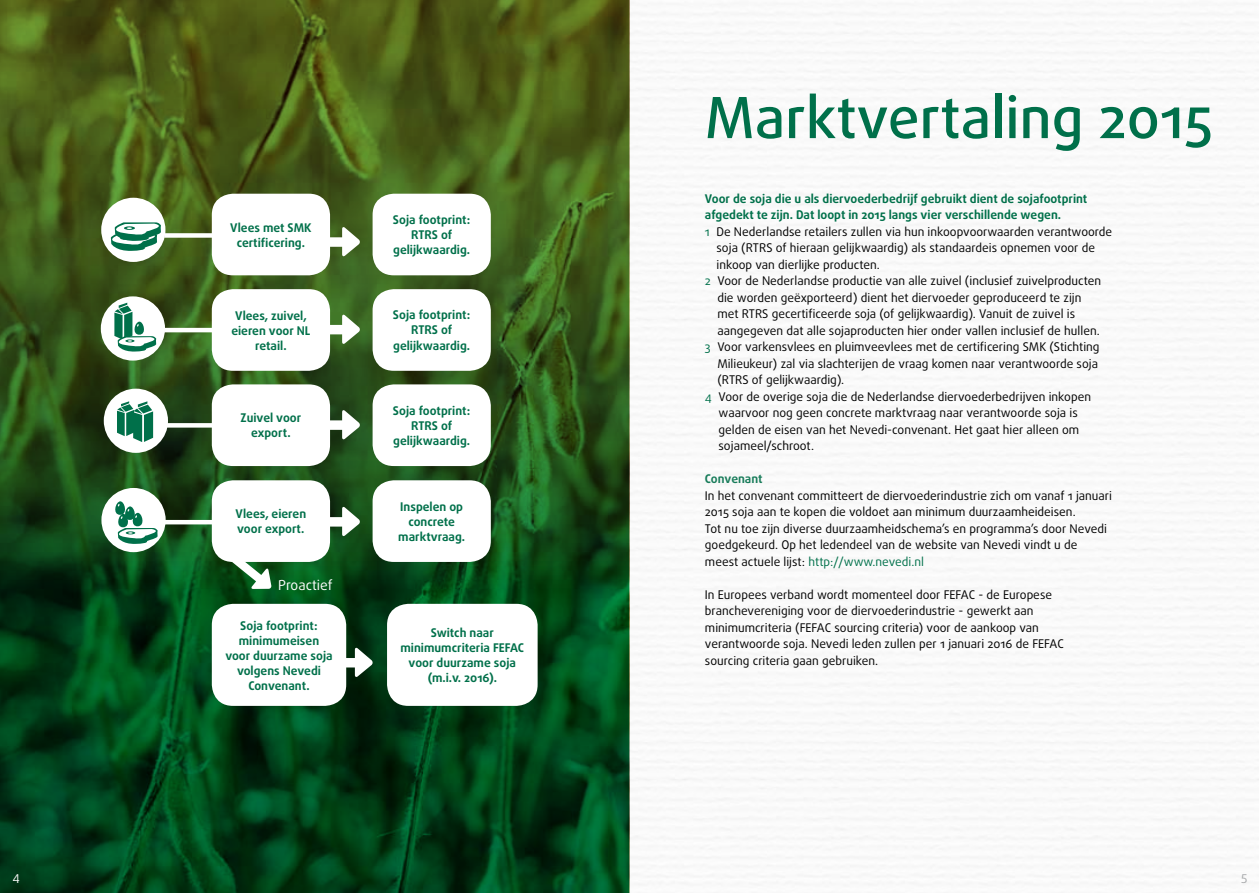
<style>
.page{position:relative;width:1259px;height:893px;background:#fff}
.page>*{position:absolute;margin:0;border:0;box-sizing:border-box;transform-origin:0 0}
.t1{font:500 56.7px "Daxline OT";color:#00704a}
.t2{font:13.8px "Daxline OT";color:#fff}
.t3{font:12.6px "Daxline OT";color:#fff}
.t4{font:12.6px "Daxline OT";color:#95979a}
.t5{font:12px/16.5px "Daxline OT";color:#000}
.t6{font:700 12px/15px "Daxline OT";color:#00704a;text-align:center}
.t7{font:700 12px "Daxline OT";letter-spacing:-.005em;color:#187c5a}
.s1{color:#00704a}
</style>
<div class="page">
<svg style="left:0;top:0;width:629px;height:893px;background:#234f19"></svg>
<div style="left:101px;top:488px;width:65px;height:64px;background:#fff;border-radius:50%"></div>
<svg style="left:105px;top:501px;width:59px;height:43px"></svg>
<div style="left:212px;top:194px;width:118px;height:81px;background:#fff;border-radius:21px"></div>
<div style="left:372px;top:194px;width:119px;height:81px;background:#fff;border-radius:21px"></div>
<div style="left:212px;top:289px;width:118px;height:82px;background:#fff;border-radius:21px"></div>
<div style="left:372px;top:289px;width:119px;height:82px;background:#fff;border-radius:21px"></div>
<div style="left:212px;top:384px;width:118px;height:82px;background:#fff;border-radius:21px"></div>
<div style="left:372px;top:384px;width:119px;height:82px;background:#fff;border-radius:21px"></div>
<div style="left:212px;top:480px;width:118px;height:82px;background:#fff;border-radius:21px"></div>
<div style="left:372px;top:480px;width:119px;height:82px;background:#fff;border-radius:21px"></div>
<div style="left:212px;top:604px;width:134px;height:102px;background:#fff;border-radius:21px"></div>
<div style="left:387px;top:604px;width:150px;height:102px;background:#fff;border-radius:21px"></div>
<svg style="left:329px;top:226px;width:31px;height:31px"></svg>
<svg style="left:330px;top:314px;width:30px;height:30px"></svg>
<svg style="left:330px;top:409px;width:30px;height:31px"></svg>
<svg style="left:330px;top:506px;width:30px;height:31px"></svg>
<svg style="left:346px;top:647px;width:27px;height:31px"></svg>
<div style="left:101px;top:198px;width:64px;height:64px;background:#fff;border-radius:50%"></div>
<svg style="left:96px;top:222px;width:72px;height:29px"></svg>
<div style="left:101px;top:296px;width:64px;height:65px;background:#fff;border-radius:50%"></div>
<svg style="left:105px;top:303px;width:57px;height:49px"></svg>
<div style="left:104px;top:389px;width:64px;height:64px;background:#fff;border-radius:50%"></div>
<svg style="left:117px;top:401px;width:36px;height:41px"></svg>
<svg style="left:221px;top:558px;width:51px;height:31px"></svg>
<hr style="left:164px;top:520px;width:54px;height:4px;background:#fff">
<div style="left:164px;top:423px;width:54px;height:5px;background:#fff"></div>
<hr style="left:164px;top:328px;width:54px;height:4px;background:#fff">
<div style="left:164px;top:233px;width:54px;height:5px;background:#fff"></div>
<p class="t6" style="left:230px;top:220px;width:83px">Vlees met SMK certificering.</p>
<p class="t6" style="left:393px;top:212px;width:79px">Soja footprint:<br>RTRS of gelijkwaardig.</p>
<p class="t6" style="left:231px;top:308px;width:81px">Vlees, zuivel, eieren voor NL retail.</p>
<p class="t6" style="left:241px;top:410px;width:62px">Zuivel voor export.</p>
<p class="t6" style="left:236px;top:506px;width:72px;text-align:left">Vlees, eieren voor export.</p>
<p class="t6" style="left:393px;top:307px;width:79px">Soja footprint:<br>RTRS of</p>
<p class="t6" style="left:393px;top:338px;width:78px">gelijkwaardig.</p>
<p class="t6" style="left:393px;top:403px;width:79px">Soja footprint:<br>RTRS of gelijkwaardig.</p>
<p class="t6" style="left:398px;top:499px;width:68px">Inspelen op concrete marktvraag.</p>
<p class="t2" style="left:278px;top:576px;width:56px">Proactief</p>
<p class="t6" style="left:225px;top:618px;width:109px">Soja footprint: minimumeisen voor duurzame soja volgens Nevedi<br>Convenant.</p>
<p class="t6" style="left:400px;top:625px;width:125px">Switch naar minimumcriteria FEFAC voor duurzame soja (m.i.v. 2016).</p>
<h1 class="t1" style="left:705px;top:83px;width:509px">Marktvertaling 2015</h1>
<p class="t6" style="left:705px;top:191px;width:384px">Voor de soja die u als diervoederbedrijf gebruikt dient de sojafootprint</p>
<p class="t6" style="left:705px;top:207px;width:358px">afgedekt te zijn. Dat loopt in 2015 langs vier verschillende wegen.</p>
<p class="t5" style="left:705px;top:223px;width:409px"><span class="s1">1</span> De Nederlandse retailers zullen via hun inkoopvoorwaarden verantwoorde</p>
<p class="t5" style="left:716px;top:240px;width:380px">soja (RTRS of hieraan gelijkwaardig) als standaardeis opnemen voor de</p>
<p class="t5" style="left:716px;top:256px;width:165px">inkoop van dierlijke producten.</p>
<p class="t5" style="left:705px;top:273px;width:397px"><span class="s1">2</span> Voor de Nederlandse productie van alle zuivel (inclusief zuivelproducten</p>
<p class="t5" style="left:717px;top:289px;width:365px">die worden geëxporteerd) dient het diervoeder geproduceerd te zijn</p>
<p class="t5" style="left:717px;top:306px;width:359px">met RTRS gecertificeerde soja (of gelijkwaardig). Vanuit de zuivel is</p>
<p class="t5" style="left:717px;top:322px;width:384px">aangegeven dat alle sojaproducten hier onder vallen inclusief de hullen.</p>
<p class="t5" style="left:705px;top:339px;width:396px"><span class="s1">3</span> Voor varkensvlees en pluimveevlees met de certificering SMK (Stichting</p>
<p class="t5" style="left:717px;top:355px;width:382px">Milieukeur) zal via slachterijen de vraag komen naar verantwoorde soja</p>
<p class="t5" style="left:717px;top:372px;width:128px">(RTRS of gelijkwaardig).</p>
<p class="t5" style="left:705px;top:388px;width:387px"><span class="s1">4</span> Voor de overige soja die de Nederlandse diervoederbedrijven inkopen</p>
<p class="t5" style="left:718px;top:405px;width:361px">waarvoor nog geen concrete marktvraag naar verantwoorde soja is</p>
<p class="t5" style="left:718px;top:421px;width:362px">gelden de eisen van het Nevedi-convenant. Het gaat hier alleen om</p>
<p class="t5" style="left:718px;top:438px;width:97px">sojameel/schroot.</p>
<p class="t7" style="left:705px;top:472px;width:59px">Convenant</p>
<p class="t5" style="left:705px;top:487px;width:408px">In het convenant committeert de diervoederindustrie zich om vanaf 1 januari 2015 soja aan te kopen die voldoet aan minimum duurzaamheideisen.<br>Tot nu toe zijn diverse duurzaamheidschema’s en programma’s door Nevedi goedgekeurd. Op het ledendeel van de website van Nevedi vindt u de meest actuele lijst: <span class="s1">http://www.nevedi.nl</span></p>
<p class="t5" style="left:705px;top:586px;width:360px">In Europees verband wordt momenteel door FEFAC - de Europese branchevereniging voor de diervoederindustrie - gewerkt aan minimumcriteria (FEFAC sourcing criteria) voor de aankoop van verantwoorde soja. Nevedi leden zullen per 1 januari 2016 de FEFAC sourcing criteria gaan gebruiken.</p>
<p class="t3" style="left:12px;top:869px;width:9px">4</p>
<p class="t4" style="left:1241px;top:868px;width:8px">5</p>
</div>
